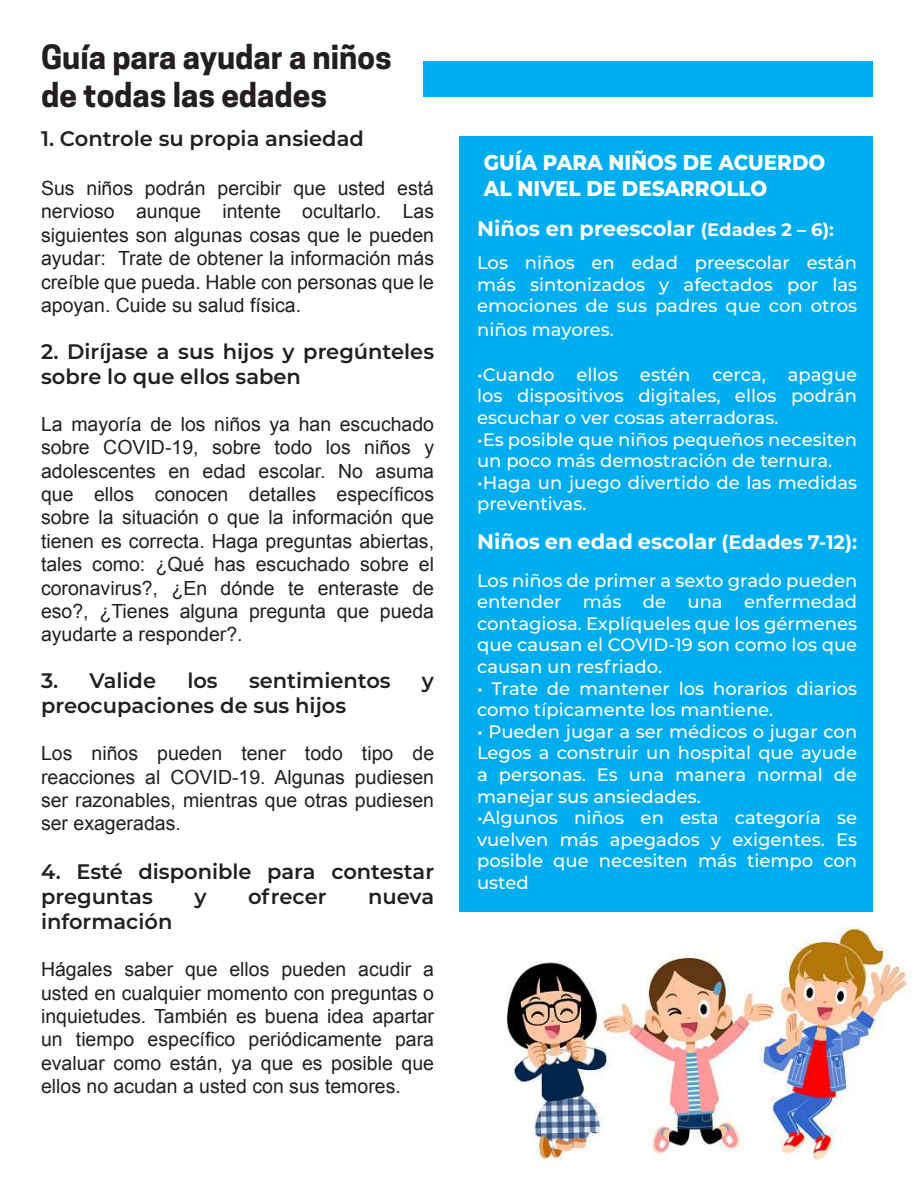
<style>
.page{position:relative;width:918px;height:1188px;background:#fff}
.page>*{position:absolute;margin:0;border:0;box-sizing:border-box;transform-origin:0 0}
.t1{font:700 31.5px/37.8px "Cooper Hewitt";color:#231f20}
.t2{font:800 21.45px/25.8px "Montserrat";color:#fff;scale:.93 1}
.t3{font:600 21px/25.2px "Montserrat";color:#231f20}
.t4{font:700 21px "Montserrat";color:#fff}
.t5{font:19.5px/23.4px "Arial";color:#231f20;text-align:justify}
.t6{font:500 18px/21.6px "Montserrat";color:#fff;text-align:justify}
.s1{font-size:18px}
.s2{font-size:19.5px}
</style>
<div class="page">
<div style="left:423px;top:62px;width:450px;height:35px;background:#00aeef"></div>
<img style="left:506px;top:925px;width:405px;height:241px">
<div style="left:459px;top:136px;width:414px;height:776px;background:#00aeef"></div>
<h1 class="t1" style="left:41px;top:39px;width:352px">Guía para ayudar a niños de todas las edades</h1>
<p class="t3" style="left:41px;top:125px;width:324px">1. Controle su propia ansiedad</p>
<p class="t5" style="left:41px;top:177px;width:395px">Sus niños podrán percibir que usted está nervioso aunque intente ocultarlo. Las siguientes son algunas cosas que le pueden ayudar: Trate de obtener la información más creíble que pueda. Hable con personas que le apoyan. Cuide su salud física.</p>
<p class="t3" style="left:41px;top:338px;width:395px">2. Diríjase a sus hijos y pregúnteles sobre lo que ellos saben</p>
<p class="t5" style="left:41px;top:412px;width:395px">La mayoría de los niños ya han escuchado sobre COVID-19, sobre todo los niños y adolescentes en edad escolar. No asuma que ellos conocen detalles específicos sobre la situación o que la información que tienen es correcta. Haga preguntas abiertas, tales como: ¿Qué has escuchado sobre el coronavirus?, ¿En dónde te enteraste de eso?, ¿Tienes alguna pregunta que pueda ayudarte a responder?.</p>
<p class="t3" style="left:41px;top:667px;width:117px">3. Valide</p>
<p class="t3" style="left:187px;top:667px;width:32px">los</p>
<p class="t3" style="left:249px;top:667px;width:143px">sentimientos</p>
<p class="t3" style="left:422px;top:667px;width:14px">y</p>
<p class="t3" style="left:41px;top:692px;width:307px">preocupaciones de sus hijos</p>
<p class="t5" style="left:41px;top:742px;width:395px">Los niños pueden tener todo tipo de reacciones al COVID-19. Algunas pudiesen ser razonables, mientras que otras pudiesen ser exageradas.</p>
<p class="t3" style="left:41px;top:858px;width:395px">4. Esté disponible para contestar preguntas</p>
<p class="t3" style="left:194px;top:883px;width:14px">y</p>
<p class="t3" style="left:248px;top:883px;width:80px">ofrecer</p>
<p class="t3" style="left:368px;top:883px;width:68px">nueva</p>
<p class="t3" style="left:41px;top:908px;width:133px">información</p>
<p class="t5" style="left:41px;top:958px;width:395px">Hágales saber que ellos pueden acudir a usted en cualquier momento con preguntas o inquietudes. También es buena idea apartar un tiempo específico periódicamente para evaluar como están, ya que es posible que ellos no acudan a usted con sus temores.</p>
<p class="t2" style="left:484px;top:149px;width:369px">GUÍA PARA NIÑOS DE ACUERDO<br>AL NIVEL DE DESARROLLO</p>
<p class="t4" style="left:477px;top:214px;width:358px">Niños en preescolar <span class="s1">(Edades 2 – 6):</span></p>
<p class="t6" style="left:477px;top:251px;width:382px">Los niños en edad preescolar están más sintonizados y afectados por las emociones de sus padres que con otros</p>
<p class="t6" style="left:477px;top:318px;width:138px">niños mayores.</p>
<p class="t6" style="left:477px;top:363px;width:382px">•Cuando ellos estén cerca, apague los dispositivos digitales, ellos podrán escuchar o ver cosas aterradoras.</p>
<p class="t6" style="left:477px;top:428px;width:382px">•Es posible que niños pequeños necesiten un poco más demostración de ternura.</p>
<p class="t6" style="left:477px;top:471px;width:382px">•Haga un juego divertido de las medidas preventivas.</p>
<p class="t4" style="left:477px;top:526px;width:382px">Niños en edad escolar <span class="s2">(Edades 7-12):</span></p>
<p class="t6" style="left:477px;top:569px;width:382px">Los niños de primer a sexto grado pueden entender más de una enfermedad contagiosa. Explíqueles que los gérmenes que causan el COVID-19 son como los que causan un resfriado.</p>
<p class="t6" style="left:477px;top:677px;width:382px">• Trate de mantener los horarios diarios como típicamente los mantiene.</p>
<p class="t6" style="left:477px;top:720px;width:382px">• Pueden jugar a ser médicos o jugar con Legos a construir un hospital que ayude a personas. Es una manera normal de manejar sus ansiedades.</p>
<p class="t6" style="left:477px;top:806px;width:382px">•Algunos niños en esta categoría se vuelven más apegados y exigentes. Es posible que necesiten más tiempo con usted</p>
</div>
